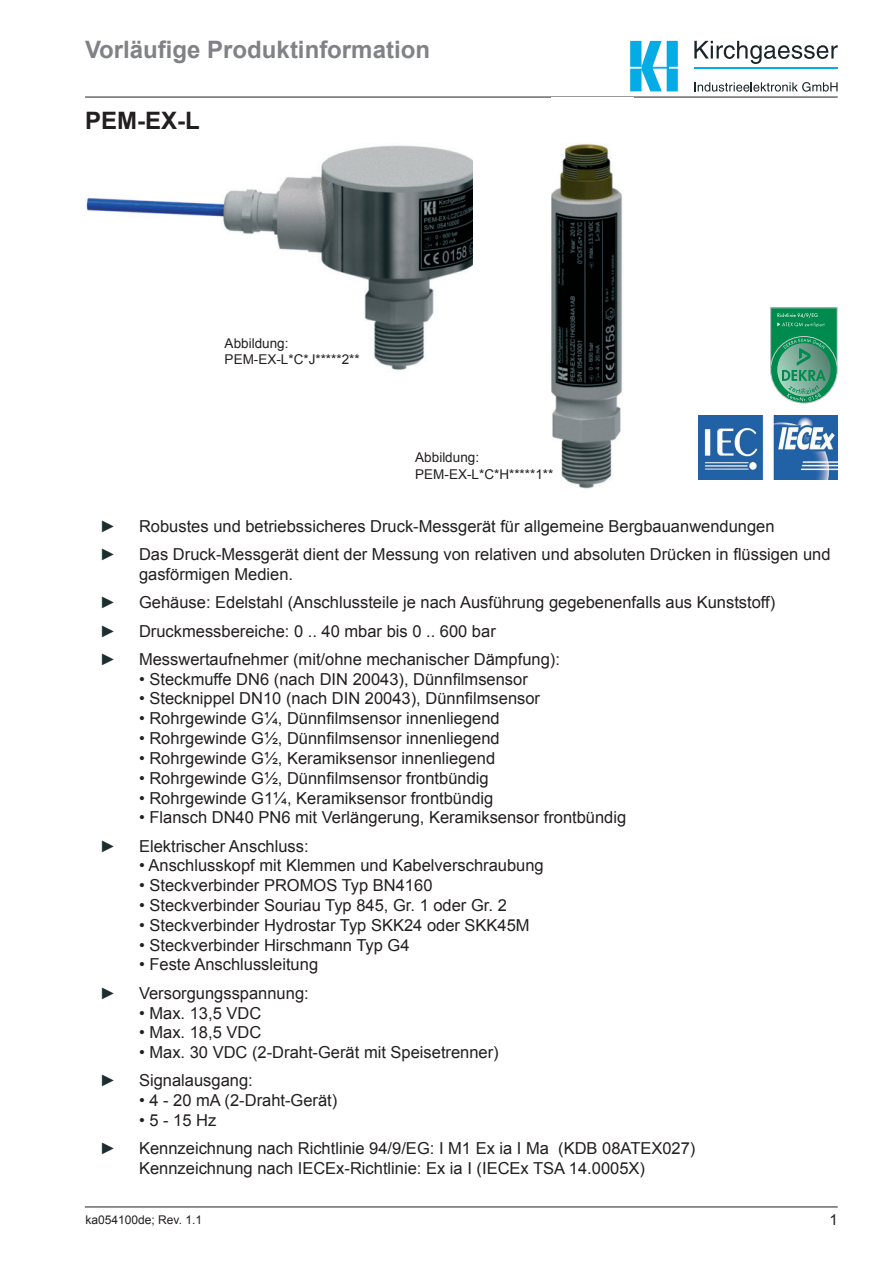
<style>
.page{position:relative;width:893px;height:1263px;background:#fff}
.page>*{position:absolute;margin:0;border:0;box-sizing:border-box;transform-origin:0 0}
.t1{font:700 24px "Arial";color:#808285}
.t2{font:700 24px "Arial";color:#231f20}
.t3{font:16.5px/19.8px "Arial";color:#231f20}
.t4{font:16.5px "Arial Narrow";color:#1d2e31}
.t5{font:15px "Arial";color:#231f20}
.t6{font:13.5px/16.2px "Arial";color:#231f20}
.t7{font:12px "Arial";color:#231f20}
</style>
<div class="page">
<hr style="left:85px;top:97px;width:753px;height:1px;background:#231f20">
<hr style="left:85px;top:1207px;width:753px;height:1px;background:#231f20">
<svg style="left:630px;top:41px;width:48px;height:50px"></svg>
<svg style="left:694px;top:41px;width:144px;height:23px"></svg>
<svg style="left:694px;top:82px;width:144px;height:10px"></svg>
<hr style="left:694px;top:67px;width:144px;height:2px;background:#03ace4">
<img style="left:551px;top:144px;width:72px;height:345px">
<img style="left:86px;top:145px;width:386px;height:226px">
<svg style="left:770px;top:307px;width:67px;height:95px;background:#43a078"></svg>
<img style="left:698px;top:416px;width:140px;height:63px">
<h1 class="t1" style="left:85px;top:33px;width:346px">Vorläufige Produktinformation</h1>
<h1 class="t2" style="left:85px;top:105px;width:116px">PEM-EX-L</h1>
<p class="t6" style="left:225px;top:335px;width:137px">Abbildung:<br>PEM-EX-L*C*J*****2**</p>
<p class="t6" style="left:415px;top:450px;width:140px">Abbildung:<br>PEM-EX-L*C*H*****1**</p>
<p class="t4" style="left:102px;top:514px;width:18px">►</p>
<p class="t3" style="left:139px;top:516px;width:637px">Robustes und betriebssicheres Druck-Messgerät für allgemeine Bergbauanwendungen</p>
<p class="t4" style="left:102px;top:542px;width:18px">►</p>
<p class="t3" style="left:139px;top:545px;width:693px">Das Druck-Messgerät dient der Messung von relativen und absoluten Drücken in flüssigen und gasförmigen Medien.</p>
<p class="t4" style="left:102px;top:590px;width:18px">►</p>
<p class="t3" style="left:139px;top:593px;width:638px">Gehäuse: Edelstahl (Anschlussteile je nach Ausführung gegebenenfalls aus Kunststoff)</p>
<p class="t4" style="left:102px;top:619px;width:18px">►</p>
<p class="t3" style="left:139px;top:621px;width:358px">Druckmessbereiche: 0 .. 40 mbar bis 0 .. 600 bar</p>
<p class="t4" style="left:102px;top:647px;width:18px">►</p>
<p class="t3" style="left:139px;top:649px;width:422px">Messwertaufnehmer (mit/ohne mechanischer Dämpfung):</p>
<p class="t3" style="left:139px;top:669px;width:390px">• Steckmuffe DN6 (nach DIN 20043), Dünnfilmsensor</p>
<p class="t3" style="left:139px;top:689px;width:403px">• Stecknippel DN10 (nach DIN 20043), Dünnfilmsensor</p>
<p class="t3" style="left:139px;top:709px;width:362px">• Rohrgewinde G¼, Dünnfilmsensor innenliegend</p>
<p class="t3" style="left:139px;top:728px;width:362px">• Rohrgewinde G½, Dünnfilmsensor innenliegend</p>
<p class="t3" style="left:139px;top:748px;width:358px">• Rohrgewinde G½, Keramiksensor innenliegend</p>
<p class="t3" style="left:139px;top:768px;width:351px">• Rohrgewinde G½, Dünnfilmsensor frontbündig</p>
<p class="t3" style="left:139px;top:788px;width:356px">• Rohrgewinde G1¼, Keramiksensor frontbündig</p>
<p class="t3" style="left:139px;top:808px;width:489px">• Flansch DN40 PN6 mit Verlängerung, Keramiksensor frontbündig</p>
<p class="t4" style="left:102px;top:834px;width:18px">►</p>
<p class="t3" style="left:139px;top:836px;width:171px">Elektrischer Anschluss:</p>
<p class="t3" style="left:139px;top:856px;width:406px">• Anschlusskopf mit Klemmen und Kabelverschraubung</p>
<p class="t3" style="left:139px;top:876px;width:295px">• Steckverbinder PROMOS Typ BN4160</p>
<p class="t3" style="left:139px;top:895px;width:369px">• Steckverbinder Souriau Typ 845, Gr. 1 oder Gr. 2</p>
<p class="t3" style="left:139px;top:915px;width:392px">• Steckverbinder Hydrostar Typ SKK24 oder SKK45M</p>
<p class="t3" style="left:139px;top:935px;width:272px">• Steckverbinder Hirschmann Typ G4</p>
<p class="t3" style="left:139px;top:955px;width:181px">• Feste Anschlussleitung</p>
<p class="t4" style="left:102px;top:981px;width:18px">►</p>
<p class="t3" style="left:139px;top:983px;width:171px">Versorgungsspannung:</p>
<p class="t3" style="left:139px;top:1003px;width:124px">• Max. 13,5 VDC</p>
<p class="t3" style="left:139px;top:1023px;width:124px">• Max. 18,5 VDC</p>
<p class="t3" style="left:139px;top:1042px;width:361px">• Max. 30 VDC (2-Draht-Gerät mit Speisetrenner)</p>
<p class="t4" style="left:102px;top:1068px;width:18px">►</p>
<p class="t3" style="left:139px;top:1071px;width:115px">Signalausgang:</p>
<p class="t3" style="left:139px;top:1091px;width:200px">• 4 - 20 mA (2-Draht-Gerät)</p>
<p class="t3" style="left:139px;top:1110px;width:79px">• 5 - 15 Hz</p>
<p class="t4" style="left:102px;top:1136px;width:18px">►</p>
<p class="t3" style="left:139px;top:1139px;width:558px">Kennzeichnung nach Richtlinie 94/9/EG: I M1 Ex ia I Ma (KDB 08ATEX027)<br>Kennzeichnung nach IECEx-Richtlinie: Ex ia I (IECEx TSA 14.0005X)</p>
<p class="t7" style="left:86px;top:1212px;width:118px">ka054100de; Rev. 1.1</p>
<p class="t5" style="left:829px;top:1210px;width:10px">1</p>
</div>
